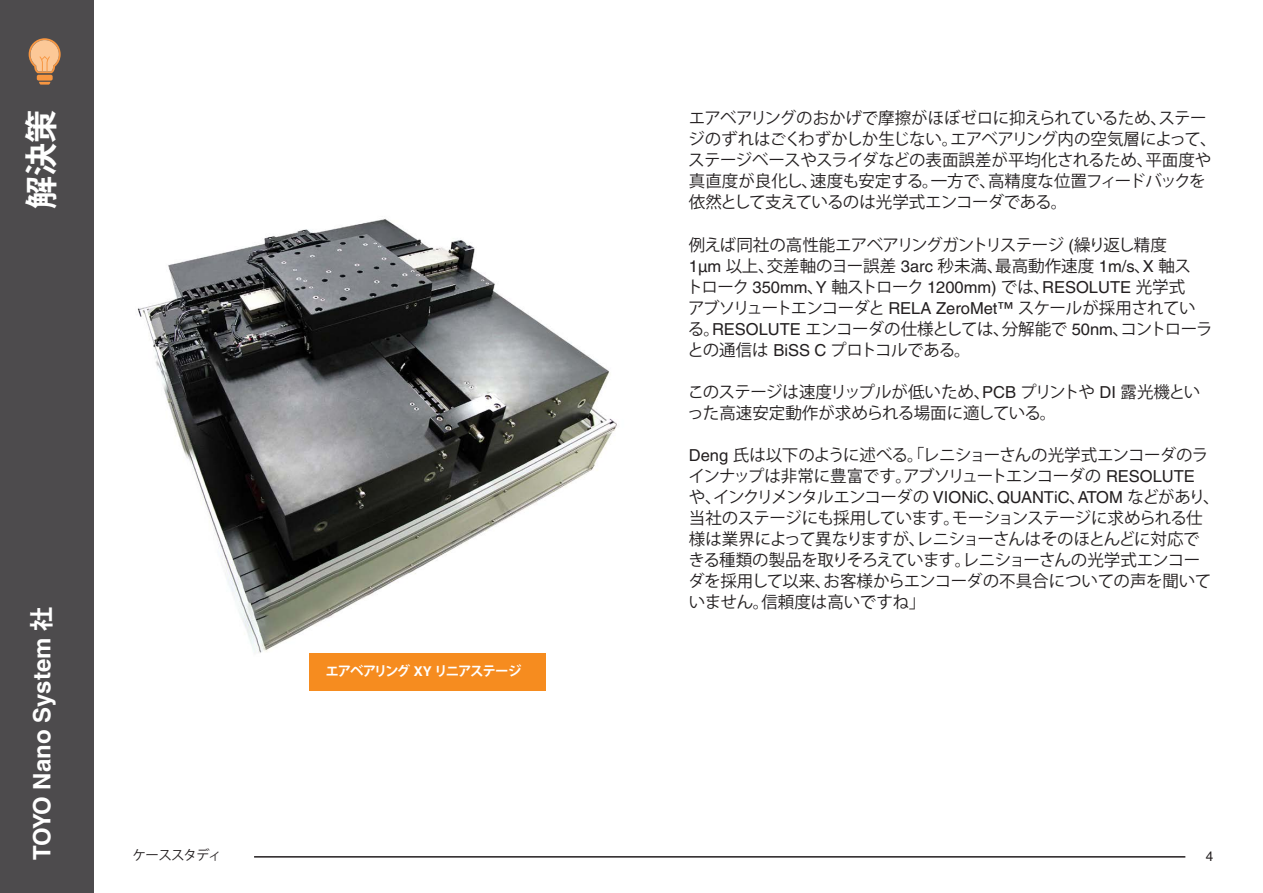
<style>
.page{position:relative;width:1263px;height:893px;background:#fff}
.page>*{position:absolute;margin:0;border:0;box-sizing:border-box;transform-origin:0 0}
.Section_Head_22pt_Bold_White{font:700 33px "Koz Go Std";color:#fff}
.Subheading_16pt_Bold_White{font:700 24px "Helvetica LT Pro";color:#fff}
.Body_Text_11pt{font:16.5px/21px "Koz Go Std";letter-spacing:-.03em;color:#231f20}
.Caption_box_text{font:700 13.5px "Koz Go Std";letter-spacing:-.085em;color:#fff}
.Body_Text_9pt{font:13.5px "Koz Go Std";letter-spacing:-.065em;color:#231f20}
.t1{font:13.5px "Helvetica LT Pro";color:#231f20}
.s1{font-family:"Koz Go Std"}
.s2{font-family:"Helvetica LT Pro"}
</style>
<div class="page">
<img style="left:137px;top:219px;width:480px;height:460px">
<div style="left:309px;top:654px;width:236px;height:37px;background:#f68c1f"></div>
<hr style="left:254px;top:856px;width:931px;height:2px;background:#231f20">
<div style="left:0;top:0;width:94px;height:893px;background:#4d4b4d"></div>
<div style="left:37px;top:75px;width:16px;height:6px;background:#f79641;border-radius:2px"></div>
<svg style="left:39px;top:82px;width:11px;height:3px"></svg>
<svg style="left:29px;top:38px;width:32px;height:35px"></svg>
<p class="Section_Head_22pt_Bold_White" style="left:20px;top:209px;width:101px;rotate:-90deg">解決策</p>
<p class="Subheading_16pt_Bold_White" style="left:27px;top:860px;width:255px;rotate:-90deg">TOYO Nano System <span class="s1">社</span></p>
<p class="Body_Text_9pt" style="left:133px;top:847px;width:91px">ケーススタディ</p>
<p class="Caption_box_text" style="left:325px;top:662px;width:198px">エアベアリング <span class="s2">XY</span> リニアステージ</p>
<p class="Body_Text_11pt" style="left:688px;top:109px;width:530px">エアベアリングのおかげで摩擦がほぼゼロに抑えられているため、ステージのずれはごくわずかしか生じない。エアベアリング内の空気層によって、ステージベースやスライダなどの表面誤差が平均化されるため、平面度や真直度が良化し、速度も安定する。一方で、高精度な位置フィードバックを依然として支えているのは光学式エンコーダである。</p>
<p class="Body_Text_11pt" style="left:687px;top:235px;width:528px">例えば同社の高性能エアベアリングガントリステージ <span class="s2">(</span>繰り返し精度<br><span class="s2">1µm</span> 以上、交差軸のヨー誤差 <span class="s2">3arc</span> 秒未満、最高動作速度 <span class="s2">1m/s</span>、<span class="s2">X</span> 軸ス<br>トローク <span class="s2">350mm</span>、<span class="s2">Y</span> 軸ストローク <span class="s2">1200mm)</span> では、<span class="s2">RESOLUTE</span> 光学式<br>アブソリュートエンコーダと <span class="s2">RELA ZeroMet™</span> スケールが採用されている。<span class="s2">RESOLUTE</span> エンコーダの仕様としては、分解能で <span class="s2">50nm</span>、コントローラとの通信は <span class="s2">BiSS C</span> プロトコルである。</p>
<p class="Body_Text_11pt" style="left:687px;top:382px;width:515px">このステージは速度リップルが低いため、<span class="s2">PCB</span> プリントや <span class="s2">DI</span> 露光機といった高速安定動作が求められる場面に適している。</p>
<p class="Body_Text_11pt" style="left:688px;top:445px;width:533px"><span class="s2">Deng</span> 氏は以下のように述べる。「レニショーさんの光学式エンコーダのラインナップは非常に豊富です。アブソリュートエンコーダの <span class="s2">RESOLUTE<br></span>や、インクリメンタルエンコーダの <span class="s2">VIONiC</span>、<span class="s2">QUANTiC</span>、<span class="s2">ATOM</span> などがあり、当社のステージにも採用しています。モーションステージに求められる仕様は業界によって異なりますが、レニショーさんはそのほとんどに対応で<br>きる種類の製品を取りそろえています。レニショーさんの光学式エンコーダを採用して以来、お客様からエンコーダの不具合についての声を聞いていません。信頼度は高いですね」</p>
<p class="t1" style="left:1206px;top:849px;width:9px">4</p>
</div>
